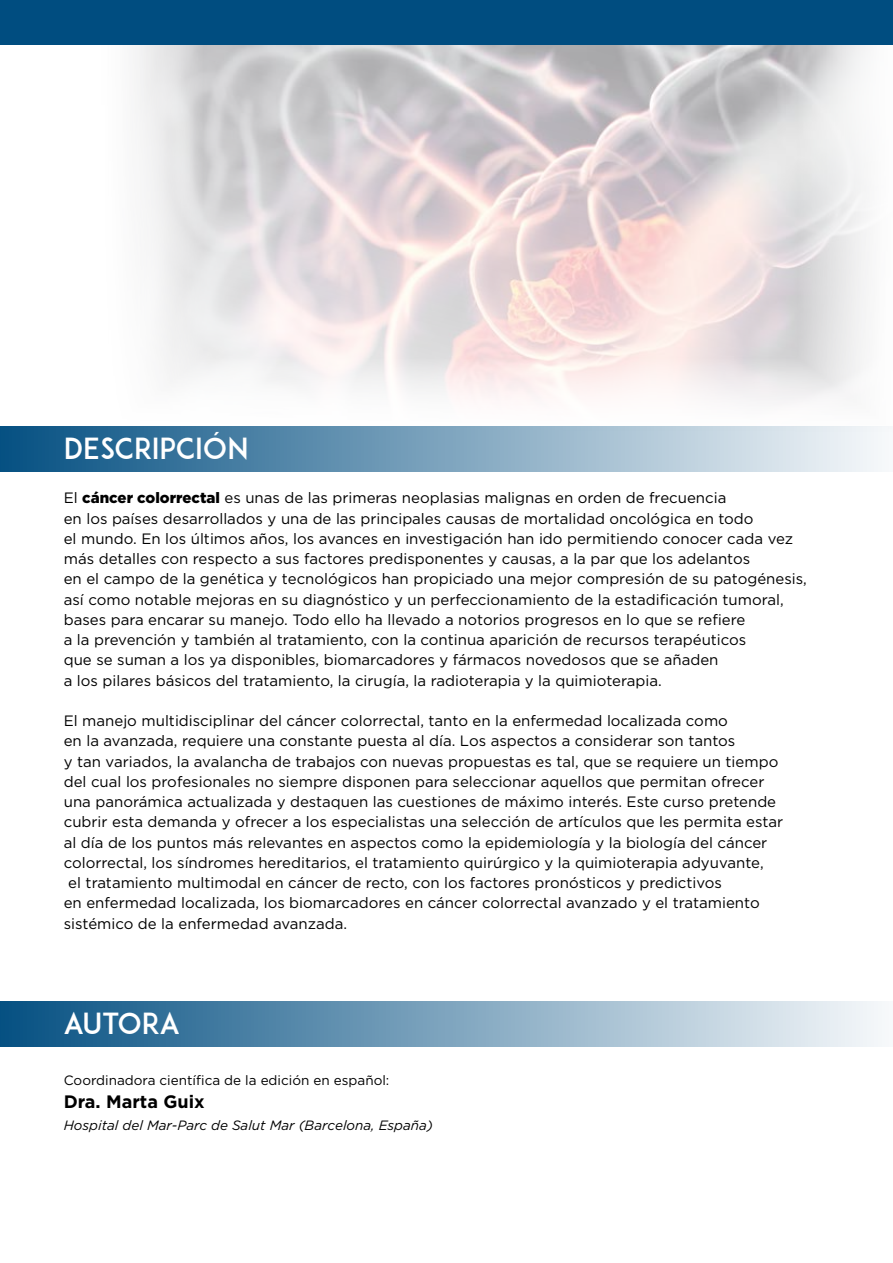
<style>
.page{position:relative;width:893px;height:1263px;background:#fff}
.page>*{position:absolute;margin:0;border:0;box-sizing:border-box;transform-origin:0 0}
.t1{font:28.8px "ADAM.CGPRO";color:#fff}
.t2{font:700 18px "Gotham";color:#000}
.t3{font:15px/20.2px "Gotham";color:#000}
.t4{font:italic 13.5px "Gotham";color:#000}
.t5{font:13.5px "Gotham";color:#000}
.s1{font-weight:900}
</style>
<div class="page">
<img style="left:86px;top:44px;width:807px;height:359px">
<div style="left:0;top:0;width:893px;height:44px;background:#004d80"></div>
<div style="left:0;top:1001px;width:893px;height:45px;background:linear-gradient(to right,#065082,#f7f9fb)"></div>
<div style="left:0;top:426px;width:893px;height:45px;background:linear-gradient(to right,#065082,#f7f9fb)"></div>
<h1 class="t1" style="left:64px;top:430px;width:186px">DESCRIPCIÓN</h1>
<p class="t3" style="left:64px;top:488px;width:745px">El <span class="s1">cáncer colorrectal</span> es unas de las primeras neoplasias malignas en orden de frecuencia<br>en los países desarrollados y una de las principales causas de mortalidad oncológica en todo<br>el mundo. En los últimos años, los avances en investigación han ido permitiendo conocer cada vez más detalles con respecto a sus factores predisponentes y causas, a la par que los adelantos<br>en el campo de la genética y tecnológicos han propiciado una mejor compresión de su patogénesis, así como notable mejoras en su diagnóstico y un perfeccionamiento de la estadificación tumoral, bases para encarar su manejo. Todo ello ha llevado a notorios progresos en lo que se refiere<br>a la prevención y también al tratamiento, con la continua aparición de recursos terapéuticos<br>que se suman a los ya disponibles, biomarcadores y fármacos novedosos que se añaden<br>a los pilares básicos del tratamiento, la cirugía, la radioterapia y la quimioterapia.</p>
<p class="t3" style="left:64px;top:710px;width:666px">El manejo multidisciplinar del cáncer colorrectal, tanto en la enfermedad localizada como</p>
<p class="t3" style="left:64px;top:731px;width:673px">en la avanzada, requiere una constante puesta al día. Los aspectos a considerar son tantos</p>
<p class="t3" style="left:64px;top:751px;width:716px">y tan variados, la avalancha de trabajos con nuevas propuestas es tal, que se requiere un tiempo</p>
<p class="t3" style="left:64px;top:771px;width:702px">del cual los profesionales no siempre disponen para seleccionar aquellos que permitan ofrecer</p>
<p class="t3" style="left:64px;top:791px;width:714px">una panorámica actualizada y destaquen las cuestiones de máximo interés. Este curso pretende</p>
<p class="t3" style="left:64px;top:812px;width:721px">cubrir esta demanda y ofrecer a los especialistas una selección de artículos que les permita estar</p>
<p class="t3" style="left:64px;top:832px;width:705px">al día de los puntos más relevantes en aspectos como la epidemiología y la biología del cáncer</p>
<p class="t3" style="left:64px;top:852px;width:701px">colorrectal, los síndromes hereditarios, el tratamiento quirúrgico y la quimioterapia adyuvante,</p>
<p class="t3" style="left:68px;top:872px;width:655px">el tratamiento multimodal en cáncer de recto, con los factores pronósticos y predictivos</p>
<p class="t3" style="left:64px;top:893px;width:697px">en enfermedad localizada, los biomarcadores en cáncer colorrectal avanzado y el tratamiento</p>
<p class="t3" style="left:64px;top:913px;width:285px">sistémico de la enfermedad avanzada.</p>
<h1 class="t1" style="left:64px;top:1006px;width:118px">AUTORA</h1>
<p class="t5" style="left:64px;top:1072px;width:327px">Coordinadora científica de la edición en español:</p>
<p class="t2" style="left:64px;top:1089px;width:142px">Dra. Marta Guix</p>
<p class="t4" style="left:64px;top:1117px;width:371px">Hospital del Mar-Parc de Salut Mar (Barcelona, España)</p>
</div>
